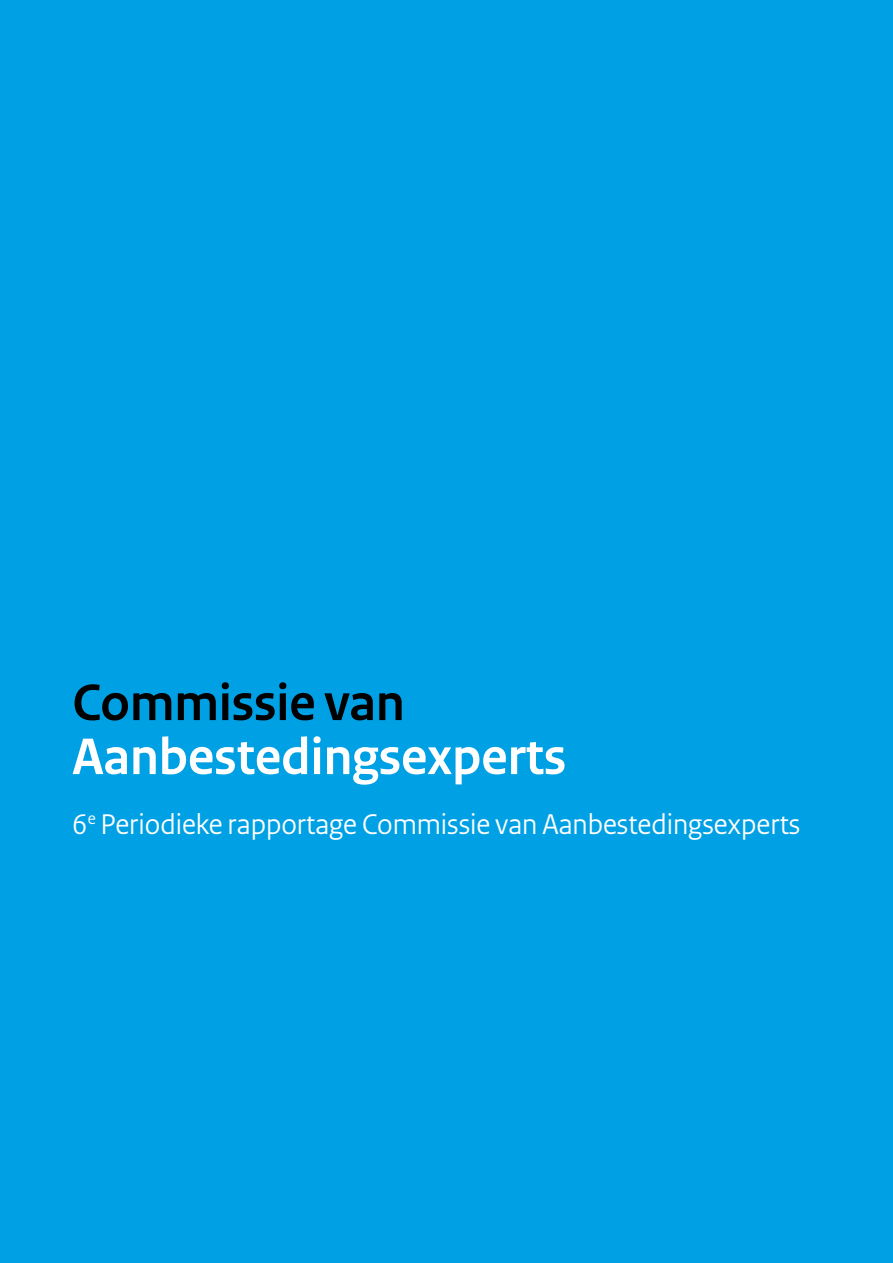
<style>
.page{position:relative;width:893px;height:1263px;background:#00a0e4}
.page>*{position:absolute;margin:0;border:0;box-sizing:border-box;transform-origin:0 0}
._01_RO_Titel{font:700 54px "Rijksoverheid Sans Heading";color:#fff}
._01_RO_Titel-2{font:700 54px "Rijksoverheid Sans Heading";color:#000}
._02_RO_Subtitel{font:30px "Rijksoverheid Sans Heading";color:#fff}
</style>
<div class="page">
<p class="_01_RO_Titel-2" style="left:72px;top:672px;width:334px">Commissie van</p>
<p class="_01_RO_Titel" style="left:72px;top:726px;width:495px">Aanbestedingsexperts</p>
<p class="_02_RO_Subtitel" style="left:72px;top:807px;width:729px">6<sup>e</sup> Periodieke rapportage Commissie van Aanbestedingsexperts</p>
</div>
